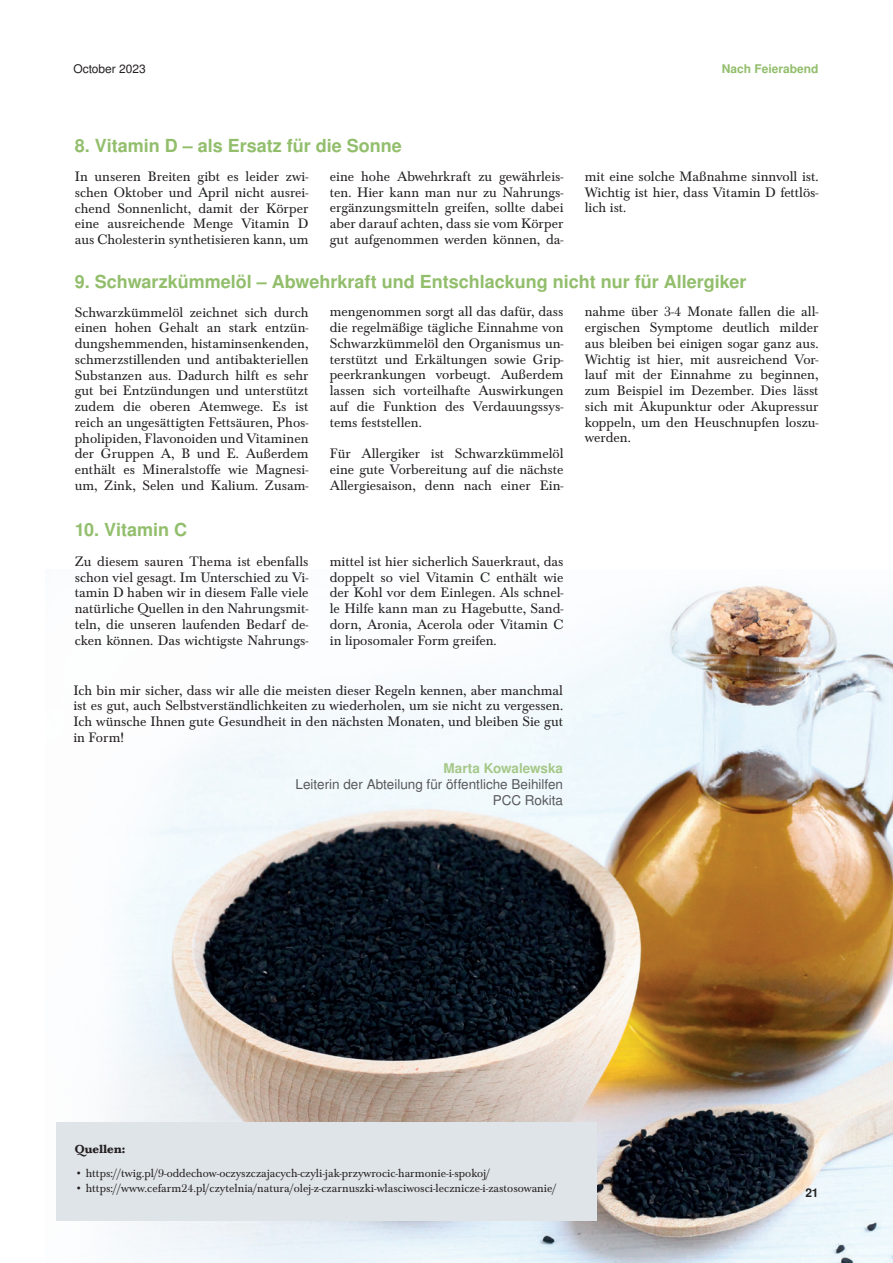
<style>
.page{position:relative;width:893px;height:1263px;background:#fff}
.page>*{position:absolute;margin:0;border:0;box-sizing:border-box;transform-origin:0 0}
.t1{font:700 18px "Nimbus San LOT";color:#92be6c}
.t2{font:14.25px/15.8px "Baskerville TOT";color:#231f20;text-align:justify}
.t3{font:13.5px/15.8px "Nimbus San LOT";color:#57585a;text-align:right}
.t4{font:700 13.5px "Nimbus San LOT";color:#a5c888}
.t5{font:12px "Baskerville TOT";color:#231f20}
.t6{font:700 12px "Nimbus San LOT";color:#92be6c}
.t7{font:12px "Nimbus San LOT";color:#231f20}
.t8{font:700 12px "Baskerville TOT";color:#231f20}
.t9{font:700 12px "Nimbus San LOT";color:#231f20}
</style>
<div class="page">
<img style="left:56px;top:586px;width:837px;height:677px">
<div style="left:57px;top:1123px;width:540px;height:98px;background:#dfe4e8"></div>
<p class="t7" style="left:73px;top:61px;width:74px">October 2023</p>
<p class="t1" style="left:75px;top:135px;width:329px">8. Vitamin D – als Ersatz für die Sonne</p>
<p class="t6" style="left:722px;top:61px;width:98px">Nach Feierabend</p>
<p class="t2" style="left:75px;top:169px;width:235px">In unseren Breiten gibt es leider zwi&shy;schen Oktober und April nicht ausrei&shy;chend Sonnenlicht, damit der Körper eine ausreichende Menge Vitamin D aus Cholesterin synthetisieren kann, um</p>
<p class="t2" style="left:330px;top:169px;width:235px">eine hohe Abwehrkraft zu gewährleis&shy;ten. Hier kann man nur zu Nahrungs&shy;ergänzungsmitteln greifen, sollte dabei aber darauf achten, dass sie vom Körper gut aufgenommen werden können, da-</p>
<p class="t2" style="left:585px;top:169px;width:235px">mit eine solche Maßnahme sinnvoll ist.<br>Wichtig ist hier, dass Vitamin D fettlös&shy;lich ist.</p>
<p class="t1" style="left:75px;top:271px;width:673px">9. Schwarzkümmelöl – Abwehrkraft und Entschlackung nicht nur für Allergiker</p>
<p class="t2" style="left:75px;top:304px;width:235px">Schwarzkümmelöl zeichnet sich durch einen hohen Gehalt an stark entzün&shy;dungshemmenden, histaminsenkenden, schmerzstillenden und antibakteriellen Substanzen aus. Dadurch hilft es sehr gut bei Entzündungen und unterstützt zudem die oberen Atemwege. Es ist reich an ungesättigten Fettsäuren, Phos&shy;pholipiden, Flavonoiden und Vitaminen der Gruppen A, B und E. Außerdem enthält es Mineralstoffe wie Magnesi&shy;um, Zink, Selen und Kalium. Zusam-</p>
<p class="t2" style="left:330px;top:304px;width:235px">mengenommen sorgt all das dafür, dass die regelmäßige tägliche Einnahme von Schwarzkümmelöl den Organismus un&shy;terstützt und Erkältungen sowie Grip&shy;peerkrankungen vorbeugt. Außerdem lassen sich vorteilhafte Auswirkungen auf die Funktion des Verdauungssys&shy;tems feststellen.</p>
<p class="t2" style="left:330px;top:446px;width:235px">Für Allergiker ist Schwarzkümmelöl eine gute Vorbereitung auf die nächste Allergiesaison, denn nach einer Ein-</p>
<p class="t1" style="left:75px;top:519px;width:114px">10. Vitamin C</p>
<p class="t2" style="left:75px;top:553px;width:235px">Zu diesem sauren Thema ist ebenfalls schon viel gesagt. Im Unterschied zu Vi&shy;tamin D haben wir in diesem Falle viele natürliche Quellen in den Nahrungsmit&shy;teln, die unseren laufenden Bedarf de&shy;cken können. Das wichtigste Nahrungs-</p>
<p class="t2" style="left:330px;top:553px;width:235px">mittel ist hier sicherlich Sauerkraut, das doppelt so viel Vitamin C enthält wie der Kohl vor dem Einlegen. Als schnel&shy;le Hilfe kann man zu Hagebutte, Sand&shy;dorn, Aronia, Acerola oder Vitamin C in liposomaler Form greifen.</p>
<p class="t2" style="left:73px;top:682px;width:491px">Ich bin mir sicher, dass wir alle die meisten dieser Regeln kennen, aber manchmal ist es gut, auch Selbstverständlichkeiten zu wiederholen, um sie nicht zu vergessen.<br>Ich wünsche Ihnen gute Gesundheit in den nächsten Monaten, und bleiben Sie gut in Form!</p>
<p class="t4" style="left:444px;top:760px;width:121px">Marta Kowalewska</p>
<p class="t3" style="left:296px;top:777px;width:269px">Leiterin der Abteilung für öffentliche Beihilfen<br>PCC Rokita</p>
<p class="t2" style="left:585px;top:304px;width:235px">nahme über 3-4 Monate fallen die all&shy;ergischen Symptome deutlich milder aus bleiben bei einigen sogar ganz aus.<br>Wichtig ist hier, mit ausreichend Vor&shy;lauf mit der Einnahme zu beginnen, zum Beispiel im Dezember. Dies lässt sich mit Akupunktur oder Akupressur koppeln, um den Heuschnupfen loszu&shy;werden.</p>
<p class="t8" style="left:75px;top:1142px;width:52px">Quellen:</p>
<p class="t5" style="left:75px;top:1166px;width:417px">• https://twig.pl/9-oddechow-oczyszczajacych-czyli-jak-przywrocic-harmonie-i-spokoj/</p>
<p class="t5" style="left:75px;top:1182px;width:483px">• https://www.cefarm24.pl/czytelnia/natura/olej-z-czarnuszki-wlasciwosci-lecznicze-i-zastosowanie/</p>
<p class="t9" style="left:805px;top:1186px;width:15px">21</p>
</div>
